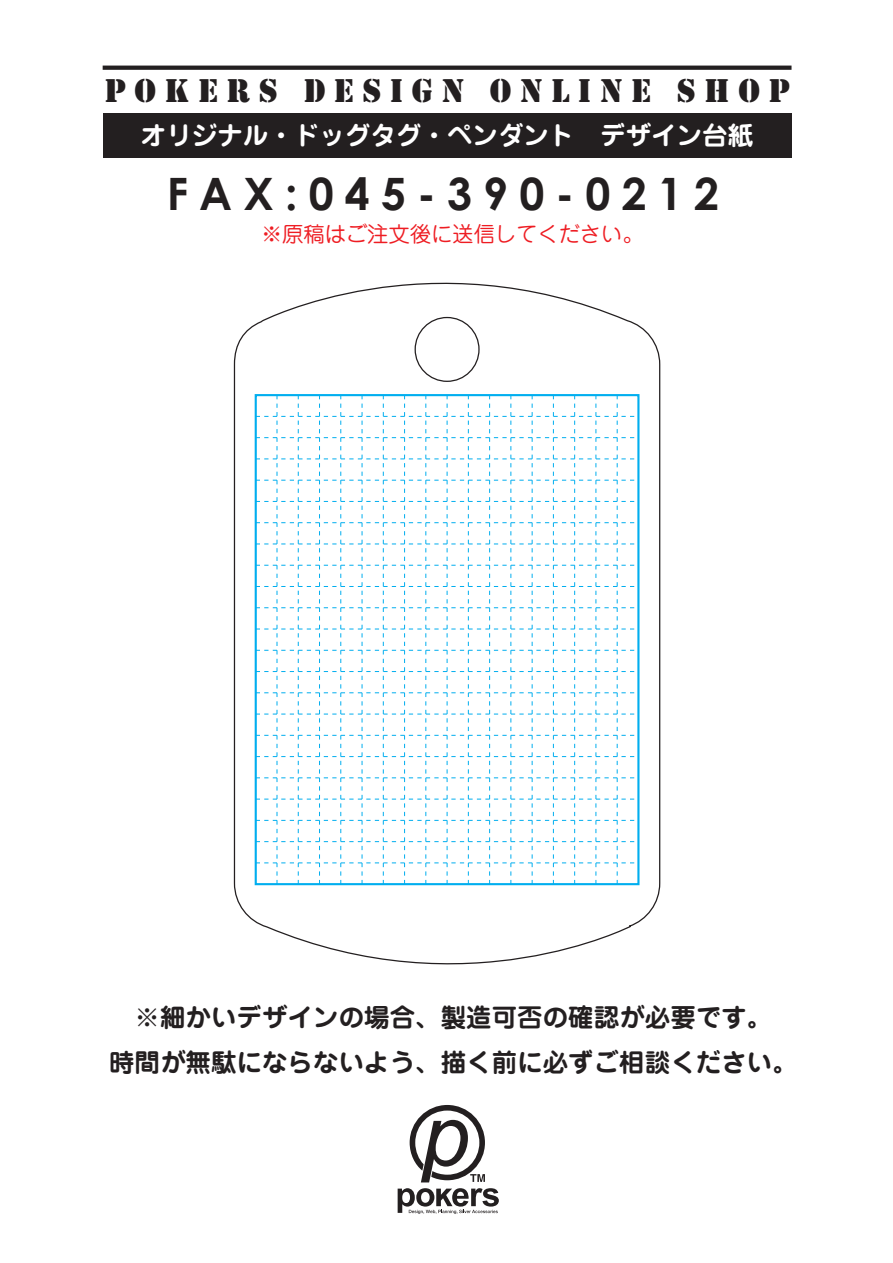
<style>
.page{position:relative;width:893px;height:1263px;background:#fff}
.page>*{position:absolute;margin:0;border:0;box-sizing:border-box;transform-origin:0 0}
.t1{font:700 44.7px "Century Gothic";letter-spacing:.25em;color:#231f20}
.t2{font:34.05px "Stencil";letter-spacing:.25em;color:#231f20}
.t3{font:700 25.5px/44.7px "Jun 501 Pro";color:#231f20;text-align:center}
.t4{font:700 25.5px "Jun 501 Pro";color:#fff}
.t5{font:21.3px "Jun 201 Pro";color:#ee1d23}
</style>
<div class="page">
<div style="left:103px;top:113px;width:688px;height:45px;background:#231f20"></div>
<svg style="left:233px;top:282px;width:428px;height:683px"></svg>
<svg style="left:256px;top:395px;width:382px;height:489px"></svg>
<svg style="left:103px;top:66px;width:688px;height:4px;background:#2c292a"></svg>
<svg style="left:410px;top:1105px;width:75px;height:77px"></svg>
<svg style="left:398px;top:1188px;width:101px;height:26px"></svg>
<h2 class="t2" style="left:104px;top:71px;width:687px">POKERS DESIGN ONLINE SHOP</h2>
<p class="t4" style="left:141px;top:116px;width:614px">オリジナル・ドッグタグ・ペンダント　デザイン台紙</p>
<h1 class="t1" style="left:167px;top:160px;width:554px">FAX:045-390-0212</h1>
<p class="t5" style="left:261px;top:217px;width:384px">※原稿はご注文後に送信してください。</p>
<p class="t3" style="left:109px;top:993px;width:690px">※細かいデザインの場合、製造可否の確認が必要です。<br>時間が無駄にならないよう、描く前に必ずご相談ください。</p>
</div>
